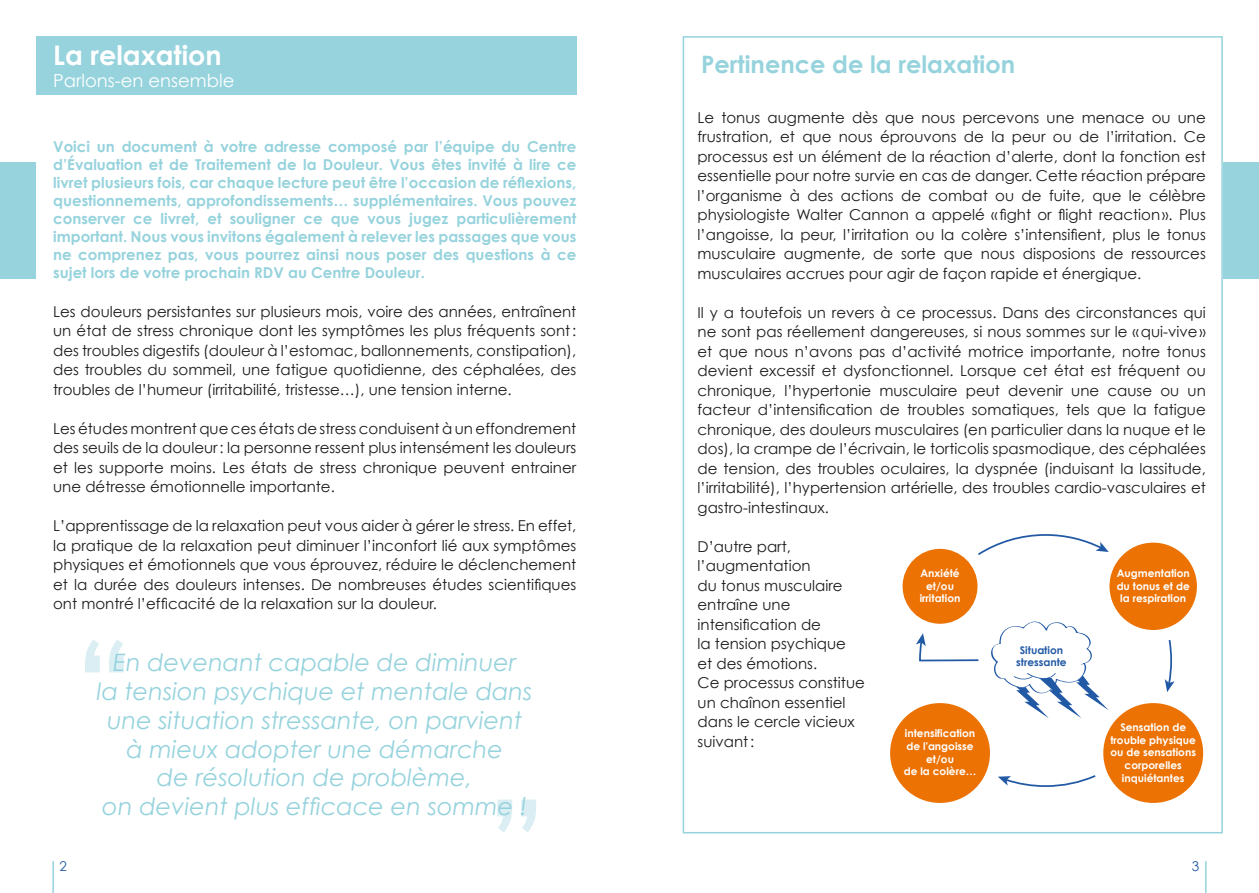
<style>
.page{position:relative;width:1259px;height:893px;background:#fff}
.page>*{position:absolute;margin:0;border:0;box-sizing:border-box;transform-origin:0 0}
.t1{font:700 120px "Century Gothic";color:#daeef3}
.t2{font:700 27px "Century Gothic";color:#fff}
.t3{font:italic 24px/28.8px "Century Gothic";color:#96d3dd;text-align:center}
.t4{font:700 24px "Century Gothic";color:#96d3dd}
.t5{font:18px "Century Gothic";color:#fff}
.t6{font:15px/19.5px "Century Gothic";color:#1c1c1b;text-align:justify}
.t7{font:700 15px/18px "Century Gothic";color:#96d3dd;text-align:justify}
.t8{font:13.5px "Century Gothic";color:#2159a5}
.t9{font:700 10.5px/12.8px "Century Gothic";color:#fff;text-align:center}
.t10{font:700 10.5px/12.8px "Century Gothic";color:#2259a5;text-align:center}
</style>
<div class="page">
<div style="left:0;top:162px;width:36px;height:117px;background:#96d3dd"></div>
<div style="left:1222px;top:162px;width:37px;height:117px;background:#96d3dd"></div>
<hr style="left:52px;top:861px;width:2px;height:32px;background:#96d3dd">
<hr style="left:1205px;top:861px;width:1px;height:32px;background:#96d3dd">
<div style="left:36px;top:36px;width:540px;height:59px;background:#96d3dd"></div>
<div style="left:902px;top:549px;width:75px;height:75px;background:#ec7204;border-radius:50%"></div>
<div style="left:890px;top:703px;width:100px;height:100px;background:#ec7204;border-radius:50%"></div>
<div style="left:1109px;top:543px;width:88px;height:87px;background:#ec7204;border-radius:50%"></div>
<div style="left:1103px;top:703px;width:100px;height:100px;background:#ec7204;border-radius:50%"></div>
<svg style="left:991px;top:621px;width:117px;height:97px"></svg>
<svg style="left:998px;top:775px;width:98px;height:12px"></svg>
<svg style="left:916px;top:633px;width:63px;height:29px"></svg>
<svg style="left:978px;top:534px;width:130px;height:21px"></svg>
<svg style="left:1164px;top:640px;width:10px;height:52px"></svg>
<h2 class="t2" style="left:53px;top:38px;width:170px">La relaxation</h2>
<p class="t5" style="left:53px;top:69px;width:183px">Parlons-en ensemble</p>
<p class="t7" style="left:53px;top:137px;width:525px">Voici un document à votre adresse composé par l’équipe du Centre d’Évaluation et de Traitement de la Douleur. Vous êtes invité à lire ce livret plusieurs fois, car chaque lecture peut être l’occasion de réflexions, questionnements, approfondissements… supplémentaires. Vous pouvez conserver ce livret, et souligner ce que vous jugez particulièrement important. Nous vous invitons également à relever les passages que vous ne comprenez pas, vous pourrez ainsi nous poser des questions à ce sujet lors de votre prochain RDV au Centre Douleur.</p>
<p class="t6" style="left:53px;top:301px;width:525px">Les douleurs persistantes sur plusieurs mois, voire des années, entraînent un état de stress chronique dont les symptômes les plus fréquents sont: des troubles digestifs (douleur à l’estomac, ballonnements, constipation), des troubles du sommeil, une fatigue quotidienne, des céphalées, des troubles de l’humeur (irritabilité, tristesse…), une tension interne.</p>
<p class="t6" style="left:53px;top:418px;width:525px">Les études montrent que ces états de stress conduisent à un effondrement des seuils de la douleur: la personne ressent plus intensément les douleurs et les supporte moins. Les états de stress chronique peuvent entrainer une détresse émotionnelle importante.</p>
<p class="t6" style="left:53px;top:516px;width:525px">L’apprentissage de la relaxation peut vous aider à gérer le stress. En effet, la pratique de la relaxation peut diminuer l’inconfort lié aux symptômes physiques et émotionnels que vous éprouvez, réduire le déclenchement et la durée des douleurs intenses. De nombreuses études scientifiques ont montré l’efficacité de la relaxation sur la douleur.</p>
<h1 class="t1" style="left:75px;top:609px;width:59px">“</h1>
<h3 class="t3" style="left:97px;top:648px;width:437px">En devenant capable de diminuer<br>la tension psychique et mentale dans une situation stressante, on parvient à mieux adopter une démarche<br>de résolution de problème,<br>on devient plus efficace en somme !</h3>
<h1 class="t1" style="left:488px;top:769px;width:59px">”</h1>
<h3 class="t4" style="left:701px;top:49px;width:315px">Pertinence de la relaxation</h3>
<p class="t6" style="left:697px;top:107px;width:510px">Le tonus augmente dès que nous percevons une menace ou une frustration, et que nous éprouvons de la peur ou de l’irritation. Ce processus est un élément de la réaction d’alerte, dont la fonction est essentielle pour notre survie en cas de danger. Cette réaction prépare l’organisme à des actions de combat ou de fuite, que le célèbre physiologiste Walter Cannon a appelé « fight or flight reaction». Plus l’angoisse, la peur, l’irritation ou la colère s’intensifient, plus le tonus musculaire augmente, de sorte que nous disposions de ressources musculaires accrues pour agir de façon rapide et énergique.</p>
<p class="t6" style="left:697px;top:302px;width:510px">Il y a toutefois un revers à ce processus. Dans des circonstances qui ne sont pas réellement dangereuses, si nous sommes sur le «qui-vive» et que nous n’avons pas d’activité motrice importante, notre tonus devient excessif et dysfonctionnel. Lorsque cet état est fréquent ou chronique, l’hypertonie musculaire peut devenir une cause ou un facteur d’intensification de troubles somatiques, tels que la fatigue chronique, des douleurs musculaires (en particulier dans la nuque et le dos), la crampe de l’écrivain, le torticolis spasmodique, des céphalées de tension, des troubles oculaires, la dyspnée (induisant la lassitude, l’irritabilité), l’hypertension artérielle, des troubles cardio-vasculaires et gastro-intestinaux.</p>
<p class="t6" style="left:697px;top:536px;width:169px;text-align:left">D’autre part, l’augmentation<br>du tonus musculaire entraîne une intensification de<br>la tension psychique<br>et des émotions.<br>Ce processus constitue un chaînon essentiel dans le cercle vicieux suivant:</p>
<p class="t9" style="left:919px;top:567px;width:42px">Anxiété et/ou irritation</p>
<p class="t9" style="left:1116px;top:567px;width:75px">Augmentation du tonus et de la respiration</p>
<p class="t10" style="left:1016px;top:643px;width:52px">Situation stressante</p>
<p class="t9" style="left:1110px;top:721px;width:87px">Sensation de trouble physique ou de sensations corporelles inquiétantes</p>
<p class="t9" style="left:903px;top:727px;width:74px">intensification de l'angoisse et/ou<br>de la colère…</p>
<p class="t8" style="left:60px;top:858px;width:9px">2</p>
<p class="t8" style="left:1192px;top:858px;width:9px">3</p>
</div>
